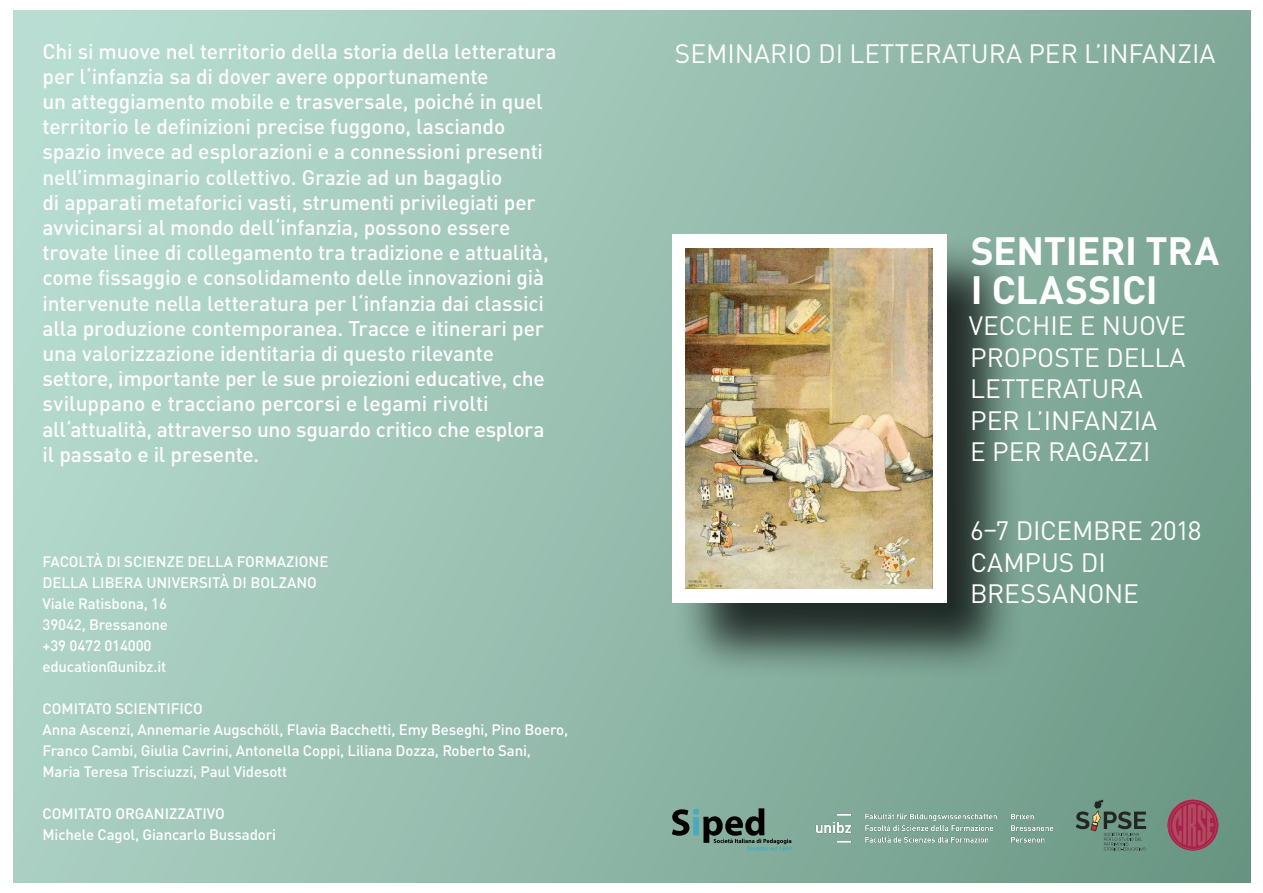
<style>
.page{position:relative;width:1263px;height:893px;background:#fff}
.page>*{position:absolute;margin:0;border:0;box-sizing:border-box;transform-origin:0 0}
.t1{font:700 39px/39px "DINOT";letter-spacing:-.01em;color:#fff}
.t2{font:26.25px/31.5px "DINOT";color:#fff}
.t3{font:500 21px/25.2px "DINOT";letter-spacing:-.01em;color:#fff}
.t4{font:500 15px/21px "DINOT";letter-spacing:-.01em;color:#fff}
</style>
<div class="page">
<div style="left:13px;top:11px;width:1237px;height:871px;background:linear-gradient(to right,#b6dace,#76a08f)"></div>
<img style="left:813px;top:800px;width:241px;height:56px">
<div style="left:673px;top:236px;width:350px;height:445px;background:#000;opacity:.75"></div>
<div style="left:672px;top:234px;width:274px;height:369px;background:#fff"></div>
<img style="left:686px;top:249px;width:246px;height:340px">
<svg style="left:672px;top:808px;width:119px;height:42px;background:#628378"></svg>
<img style="left:1167px;top:800px;width:51px;height:50px;border-radius:25px">
<svg style="left:1076px;top:799px;width:70px;height:51px;background:#638475"></svg>
<p class="t3" style="left:43px;top:38px;width:516px">Chi si muove nel territorio della storia della letteratura per l‘infanzia sa di dover avere opportunamente<br>un atteggiamento mobile e trasversale, poiché in quel territorio le definizioni precise fuggono, lasciando spazio invece ad esplorazioni e a connessioni presenti nell’immaginario collettivo. Grazie ad un bagaglio<br>di apparati metaforici vasti, strumenti privilegiati per avvicinarsi al mondo dell‘infanzia, possono essere trovate linee di collegamento tra tradizione e attualità, come fissaggio e consolidamento delle innovazioni già intervenute nella letteratura per l‘infanzia dai classici alla produzione contemporanea. Tracce e itinerari per una valorizzazione identitaria di questo rilevante settore, importante per le sue proiezioni educative, che sviluppano e tracciano percorsi e legami rivolti all‘attualità, attraverso uno sguardo critico che esplora il passato e il presente.</p>
<p class="t4" style="left:43px;top:551px;width:287px">Facoltà di Scienze della Formazione della Libera Università di Bolzano<br>Viale Ratisbona, 16<br>39042, B ressanone<br>+39 0472 014000<br>education@unibz.it</p>
<p class="t4" style="left:43px;top:698px;width:527px">Comitato Scientifico<br>Anna Ascenzi, Annemarie Augschöll, Flavia Bacchetti, Emy Beseghi, Pino Boero, Franco Cambi, Giulia Cavrini, Antonella Coppi, Liliana Dozza, Roberto Sani,<br>M aria Teresa Trisciuzzi, Paul Videsott</p>
<p class="t4" style="left:43px;top:803px;width:235px">Comitato Organizzativo<br>M ichele Cagol, Giancarlo Bussadori</p>
<p class="t2" style="left:675px;top:37px;width:542px">SEMINARIO DI LETTERATURA PER L’INFANZIA</p>
<h1 class="t1" style="left:971px;top:230px;width:250px">SENTIERI TRA<br>I CLASSICI</h1>
<p class="t2" style="left:969px;top:310px;width:219px">VECCHIE E NUOVE<br>PROPOSTE DELLA<br>LETTERATURA<br>PER L’INFANZIA<br>E PER RAGAZZI</p>
<p class="t2" style="left:970px;top:514px;width:62px">6–7 DICEM</p>
<p class="t2" style="left:1093px;top:514px;width:110px">BRE 2018</p>
<p class="t2" style="left:970px;top:546px;width:18px">CAMPUS</p>
<p class="t2" style="left:1081px;top:546px;width:11px">DI</p>
<p class="t2" style="left:970px;top:577px;width:35px">BRESSANONE</p>
</div>
